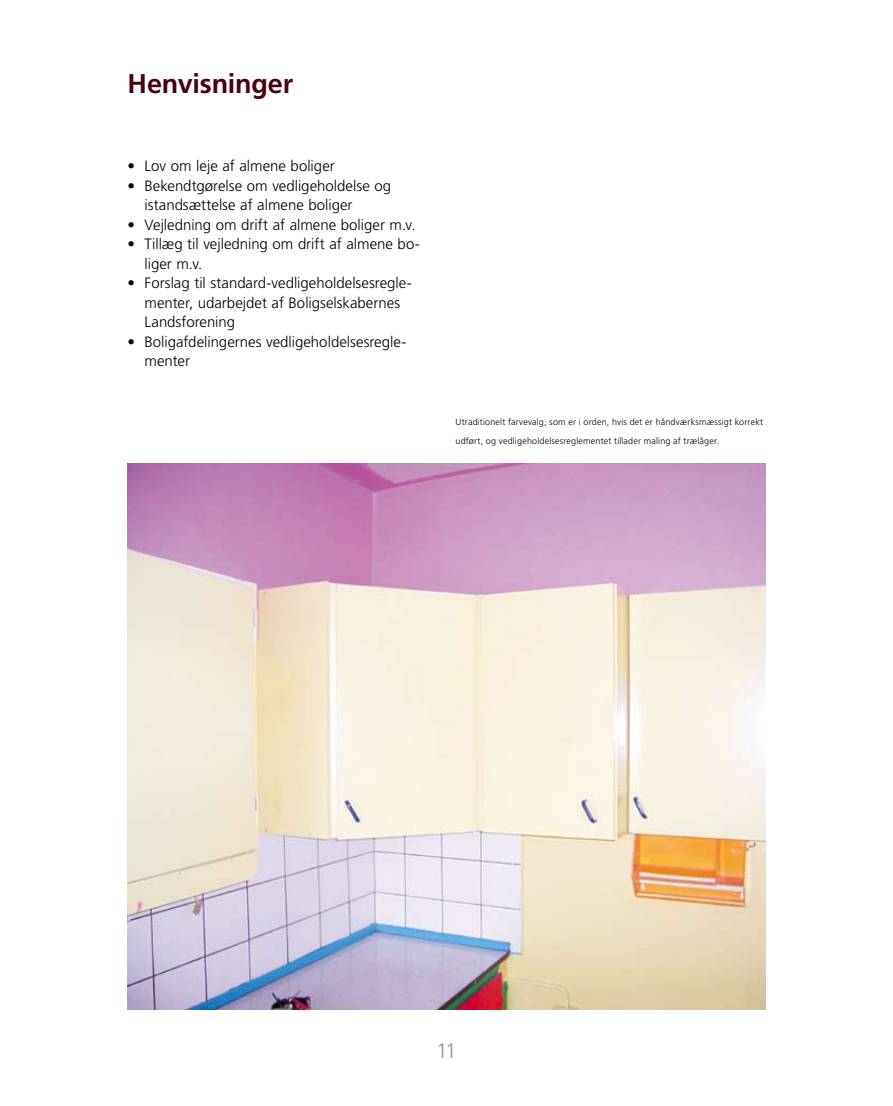
<style>
.page{position:relative;width:893px;height:1106px;background:#fff}
.page>*{position:absolute;margin:0;border:0;box-sizing:border-box;transform-origin:0 0}
.t1{font:700 27px "Frutiger LT";letter-spacing:-.005em;color:#490011}
.t2{font:300 21px "Frutiger LT";color:#97979b}
.t3{font:300 15px/19.5px "Frutiger LT";color:#000}
.t4{font:300 9px/19.5px "Frutiger LT";letter-spacing:.015em;color:#000}
</style>
<div class="page">
<img style="left:128px;top:464px;width:637px;height:545px">
<h1 class="t1" style="left:128px;top:68px;width:167px">Henvisninger</h1>
<p class="t3" style="left:128px;top:156px;width:209px">• Lov om leje af almene boliger</p>
<p class="t3" style="left:145px;top:176px;width:248px;text-indent:-17px">• Bekendtgørelse om vedligeholdelse og istandsættelse af almene boliger</p>
<p class="t3" style="left:128px;top:215px;width:289px">• Vejledning om drift af almene boliger m.v.</p>
<p class="t3" style="left:145px;top:234px;width:276px;text-indent:-17px">• Tillæg til vejledning om drift af almene bo&shy;liger m.v.</p>
<p class="t3" style="left:145px;top:273px;width:269px;text-indent:-17px">• Forslag til standard-vedligeholdelsesregle&shy;menter, udarbejdet af Boligselskabernes<br>Landsforening</p>
<p class="t3" style="left:145px;top:332px;width:262px;text-indent:-17px">• Boligafdelingernes vedligeholdelsesregle&shy;menter</p>
<p class="t4" style="left:456px;top:412px;width:309px">Utraditionelt farvevalg, som er i orden, hvis det er håndværksmæssigt korrekt udført, og vedligeholdelsesreglementet tillader maling af trælåger.</p>
<h2 class="t2" style="left:436px;top:1039px;width:22px">11</h2>
</div>
